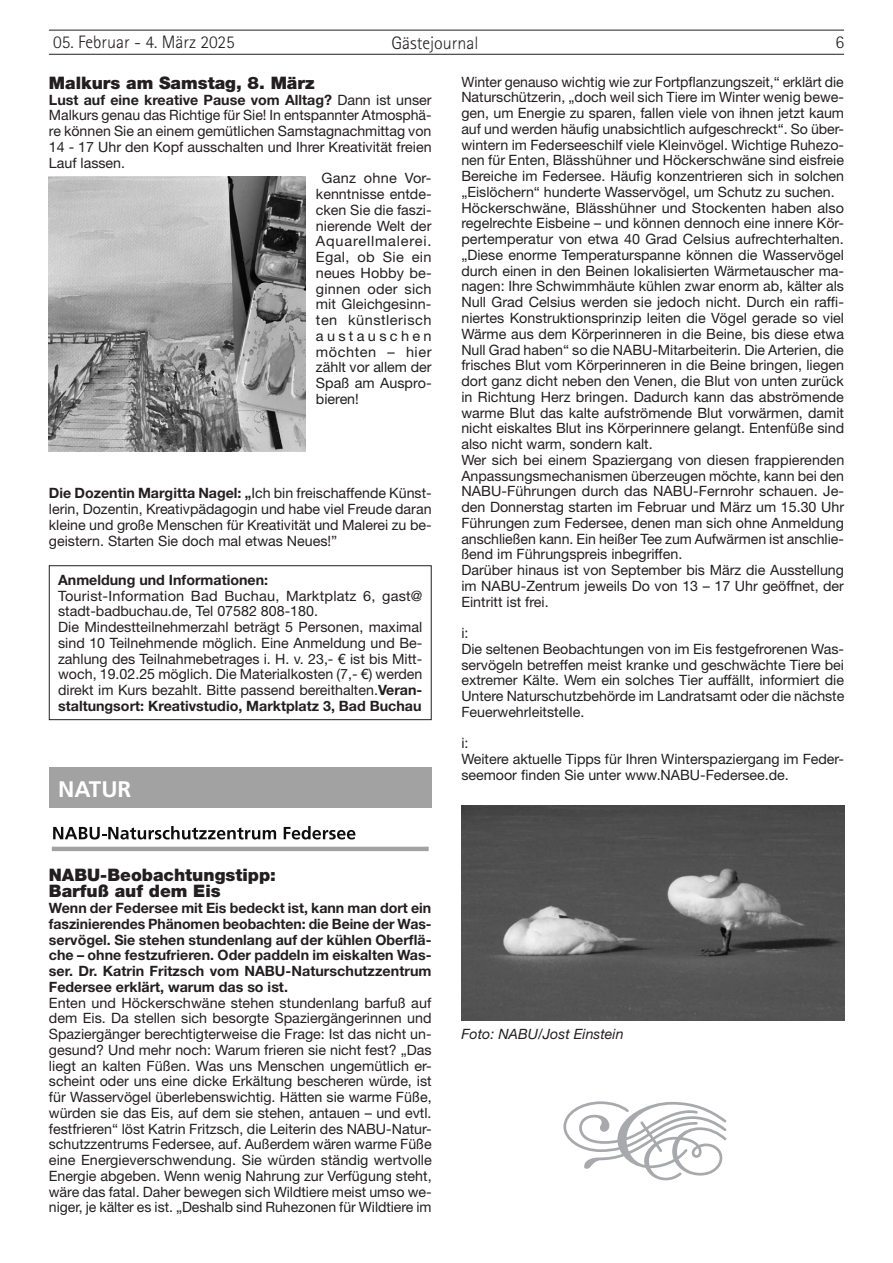
<style>
.page{position:relative;width:893px;height:1263px;background:#fff}
.page>*{position:absolute;margin:0;border:0;box-sizing:border-box;transform-origin:0 0}
.t1{font:700 22.5px "Frutiger LT Std";color:#fff}
.t2{font:300 18px "Rotis Sans Serif Std";color:#231f20}
.t3{font:900 17.25px/16.5px "Helvetica Neue LT Std";color:#231f20}
.t4{font:14.25px/15.8px "Helvetica Neue LT Std";color:#231f20}
.t5{font:700 14.25px/15.8px "Helvetica Neue LT Std";color:#231f20;text-align:justify}
.t6{font:14.25px "Helvetica Neue LT Std";letter-spacing:.02em;color:#231f20}
.t7{font:italic 14.25px "Helvetica Neue LT Std";color:#231f20}
.t8{font:14.25px "Helvetica Neue LT Std";letter-spacing:.055em;color:#231f20}
.t9{font:14.25px "Helvetica Neue LT Std";letter-spacing:.035em;color:#231f20}
.t10{font:14.25px "Helvetica Neue LT Std";letter-spacing:.04em;color:#231f20}
.t11{font:14.25px "Helvetica Neue LT Std";letter-spacing:.225em;color:#231f20}
.s1{font-weight:400}
.s2{font-weight:700}
</style>
<div class="page">
<hr style="left:49px;top:30px;width:795px;height:1px;background:#231f20">
<hr style="left:49px;top:54px;width:795px;height:1px;background:#231f20">
<img style="left:49px;top:177px;width:256px;height:274px">
<div style="left:49px;top:565px;width:383px;height:155px;border:1px solid #231f20"></div>
<div style="left:49px;top:767px;width:383px;height:41px;background:#a2a2a2"></div>
<svg style="left:53px;top:826px;width:223px;height:13px"></svg>
<svg style="left:284px;top:826px;width:71px;height:13px"></svg>
<hr style="left:52px;top:847px;width:377px;height:4px;background:#a2a2a2">
<img style="left:461px;top:806px;width:383px;height:215px">
<svg style="left:563px;top:1101px;width:164px;height:79px"></svg>
<p class="t2" style="left:53px;top:31px;width:183px">05. Februar - 4. März 2025</p>
<p class="t2" style="left:391px;top:33px;width:88px">Gästejournal</p>
<p class="t2" style="left:835px;top:31px;width:10px">6</p>
<p class="t3" style="left:49px;top:74px;width:267px">Malkurs am Samstag, 8. März</p>
<p class="t5" style="left:49px;top:91px;width:384px">Lust auf eine kreative Pause vom Alltag? <span class="s1">Dann ist unser</span></p>
<p class="t4" style="left:49px;top:107px;width:384px">Malkurs genau das Richtige für Sie! In entspannter Atmosphä-</p>
<p class="t4" style="left:49px;top:123px;width:384px">re können Sie an einem gemütlichen Samstagnachmittag von</p>
<p class="t4" style="left:49px;top:139px;width:384px">14 - 17 Uhr den Kopf ausschalten und Ihrer Kreativität freien</p>
<p class="t4" style="left:49px;top:154px;width:78px">Lauf lassen.</p>
<p class="t6" style="left:322px;top:170px;width:112px">Ganz ohne Vor-</p>
<p class="t4" style="left:316px;top:186px;width:117px">kenntnisse entde-</p>
<p class="t4" style="left:316px;top:202px;width:117px">cken Sie die faszi-</p>
<p class="t4" style="left:316px;top:217px;width:117px">nierende Welt der</p>
<p class="t8" style="left:316px;top:233px;width:117px">Aquarellmalerei.</p>
<p class="t6" style="left:316px;top:249px;width:117px">Egal, ob Sie ein</p>
<p class="t4" style="left:316px;top:265px;width:117px">neues Hobby be-</p>
<p class="t4" style="left:316px;top:280px;width:117px">ginnen oder sich</p>
<p class="t4" style="left:316px;top:296px;width:117px">mit Gleichgesinn-</p>
<p class="t9" style="left:316px;top:312px;width:117px">ten künstlerisch</p>
<p class="t11" style="left:316px;top:327px;width:117px">austauschen</p>
<p class="t10" style="left:316px;top:343px;width:117px">möchten – hier</p>
<p class="t4" style="left:316px;top:359px;width:117px">zählt vor allem der</p>
<p class="t4" style="left:316px;top:375px;width:117px">Spaß am Auspro-</p>
<p class="t4" style="left:316px;top:391px;width:45px">bieren!</p>
<p class="t4" style="left:461px;top:74px;width:384px">Winter genauso wichtig wie zur Fortpflanzungszeit,“ erklärt die Naturschützerin, „doch weil sich Tiere im Winter wenig bewe&shy;gen, um Energie zu sparen, fallen viele von ihnen jetzt kaum auf und werden häufig unabsichtlich aufgeschreckt“. So über&shy;wintern im Federseeschilf viele Kleinvögel. Wichtige Ruhezo&shy;nen für Enten, Blässhühner und Höckerschwäne sind eisfreie Bereiche im Federsee. Häufig konzentrieren sich in solchen „Eislöchern“ hunderte Wasservögel, um Schutz zu suchen.<br>Höckerschwäne, Blässhühner und Stockenten haben also regelrechte Eisbeine – und können dennoch eine innere Kör&shy;pertemperatur von etwa 40 Grad Celsius aufrechterhalten. „Diese enorme Temperaturspanne können die Wasservögel durch einen in den Beinen lokalisierten Wärmetauscher ma&shy;nagen: Ihre Schwimmhäute kühlen zwar enorm ab, kälter als Null Grad Celsius werden sie jedoch nicht. Durch ein raffi&shy;niertes Konstruktionsprinzip leiten die Vögel gerade so viel Wärme aus dem Körperinneren in die Beine, bis diese etwa Null Grad haben“ so die NABU-Mitarbeiterin. Die Arterien, die frisches Blut vom Körperinneren in die Beine bringen, liegen dort ganz dicht neben den Venen, die Blut von unten zurück in Richtung Herz bringen. Dadurch kann das abströmende warme Blut das kalte aufströmende Blut vorwärmen, damit nicht eiskaltes Blut ins Körperinnere gelangt. Entenfüße sind also nicht warm, sondern kalt.<br>Wer sich bei einem Spaziergang von diesen frappierenden Anpassungsmechanismen überzeugen möchte, kann bei den NABU-Führungen durch das NABU-Fernrohr schauen. Je&shy;den Donnerstag starten im Februar und März um 15.30 Uhr Führungen zum Federsee, denen man sich ohne Anmeldung anschließen kann. Ein heißer Tee zum Aufwärmen ist anschlie&shy;ßend im Führungspreis inbegriffen.<br>Darüber hinaus ist von September bis März die Ausstellung im NABU-Zentrum jeweils Do von 13 – 17 Uhr geöffnet, der Eintritt ist frei.</p>
<p class="t4" style="left:461px;top:625px;width:384px">i:<br>Die seltenen Beobachtungen von im Eis festgefrorenen Was&shy;servögeln betreffen meist kranke und geschwächte Tiere bei extremer Kälte. Wem ein solches Tier auffällt, informiert die Untere Naturschutzbehörde im Landratsamt oder die nächste Feuerwehrleitstelle.</p>
<p class="t4" style="left:461px;top:735px;width:384px">i:<br>Weitere aktuelle Tipps für Ihren Winterspaziergang im Feder&shy;seemoor finden Sie unter www.NABU-Federsee.de.</p>
<p class="t4" style="left:49px;top:485px;width:384px;text-align:justify"><span class="s2">Die Dozentin Margitta Nagel: „</span>Ich bin freischaffende Künst&shy;lerin, Dozentin, Kreativpädagogin und habe viel Freude daran kleine und große Menschen für Kreativität und Malerei zu be&shy;geistern. Starten Sie doch mal etwas Neues!”</p>
<p class="t5" style="left:58px;top:571px;width:212px">Anmeldung und Informationen:</p>
<p class="t4" style="left:58px;top:587px;width:366px">Tourist-Information Bad Buchau, Marktplatz 6, gast@ stadt-badbuchau.de, Tel 07582 808-180.<br>Die Mindestteilnehmerzahl beträgt 5 Personen, maximal sind 10 Teilnehmende möglich. Eine Anmeldung und Be&shy;zahlung des Teilnahmebetrages i. H. v. 23,- € ist bis Mitt&shy;woch, 19.02.25 möglich. Die Materialkosten (7,- €) werden direkt im Kurs bezahlt. Bitte passend bereithalten.<span class="s2">Veran&shy;staltungsort: Kreativstudio, Marktplatz 3, Bad Buchau</span></p>
<h1 class="t1" style="left:58px;top:776px;width:75px">NATUR</h1>
<p class="t3" style="left:49px;top:866px;width:229px">NABU-Beobachtungstipp:<br>Barfuß auf dem Eis</p>
<p class="t5" style="left:49px;top:900px;width:384px">Wenn der Federsee mit Eis bedeckt ist, kann man dort ein faszinierendes Phänomen beobachten: die Beine der Was&shy;servögel. Sie stehen stundenlang auf der kühlen Oberflä&shy;che – ohne festzufrieren. Oder paddeln im eiskalten Was&shy;ser. Dr. Katrin Fritzsch vom NABU-Naturschutzzentrum Federsee erklärt, warum das so ist.</p>
<p class="t4" style="left:49px;top:994px;width:384px;text-align:justify">Enten und Höckerschwäne stehen stundenlang barfuß auf dem Eis. Da stellen sich besorgte Spaziergängerinnen und Spaziergänger berechtigterweise die Frage: Ist das nicht un&shy;gesund? Und mehr noch: Warum frieren sie nicht fest? „Das liegt an kalten Füßen. Was uns Menschen ungemütlich er&shy;scheint oder uns eine dicke Erkältung bescheren würde, ist für Wasservögel überlebenswichtig. Hätten sie warme Füße, würden sie das Eis, auf dem sie stehen, antauen – und evtl. festfrieren“ löst Katrin Fritzsch, die Leiterin des NABU-Natur&shy;schutzzentrums Federsee, auf. Außerdem wären warme Füße eine Energieverschwendung. Sie würden ständig wertvolle Energie abgeben. Wenn wenig Nahrung zur Verfügung steht, wäre das fatal. Daher bewegen sich Wildtiere meist umso we&shy;niger, je kälter es ist. „Deshalb sind Ruhezonen für Wildtiere im</p>
<p class="t7" style="left:461px;top:1025px;width:164px">Foto: NABU/Jost Einstein</p>
</div>
